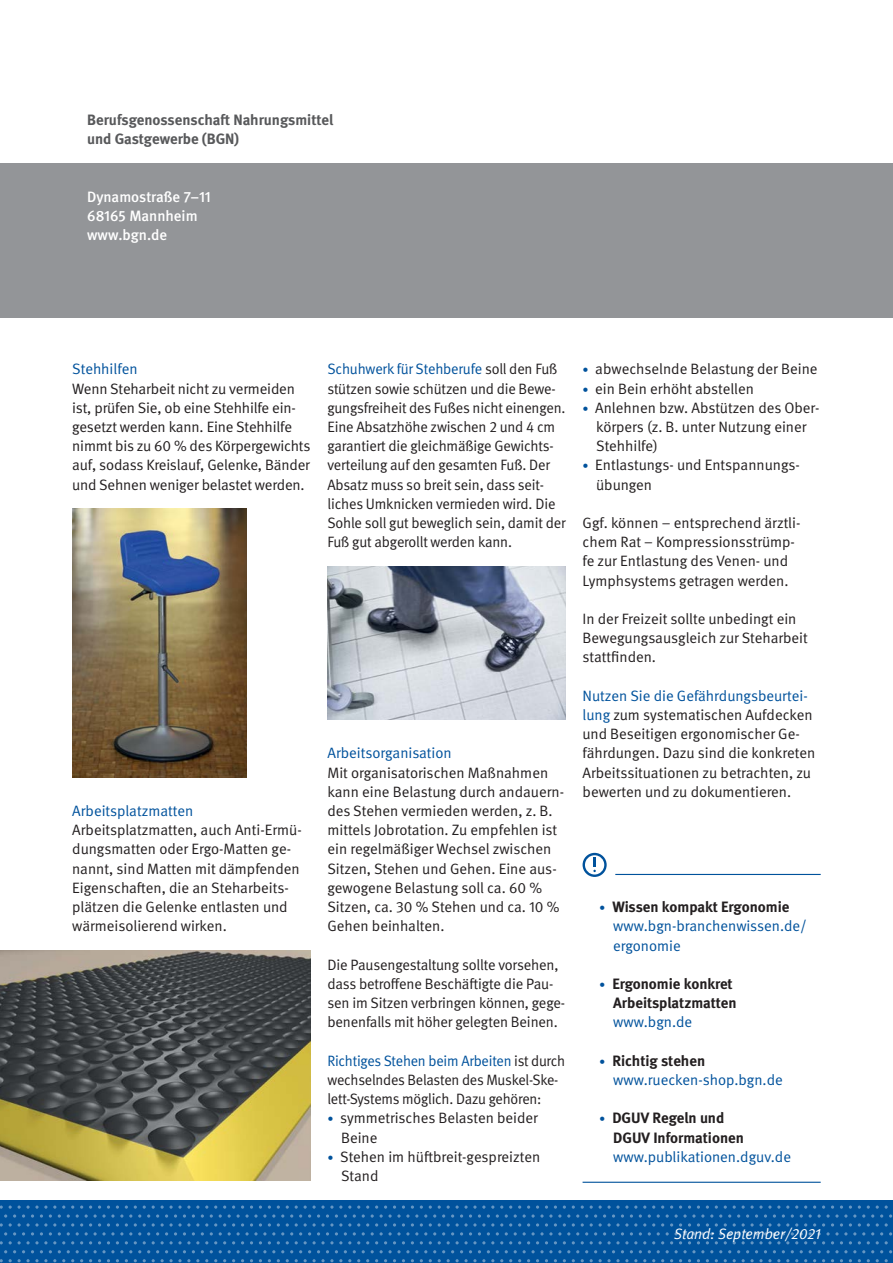
<style>
.page{position:relative;width:893px;height:1263px;background:#fff}
.page>*{position:absolute;margin:0;border:0;box-sizing:border-box;transform-origin:0 0}
._02_Fließtext_Fließtext{font:15px/19.2px "DGUV Meta";letter-spacing:-.01em;color:#231f20}
._02_Fließtext_Fließtext_Aufzählung{font:15px/19.2px "DGUV Meta";color:#231f20}
._02_Fließtext_Fließtext_Aufzählung-2{font:700 15px/19.2px "DGUV Meta";color:#231f20}
._02_Fließtext_Fließtext-2{font:15px/19.2px "DGUV Meta";letter-spacing:-.01em;color:#231f20;scale:.96 1}
._02_Fließtext_Fließtext_Aufzählung-3{font:15px/19.2px "DGUV Meta";color:#00529c}
._02_Fließtext_Adresse{font:700 15px/19.2px "DGUV Meta";color:#58595b}
._02_Fließtext_Fließtext-3{font:15px "DGUV Meta";color:#00529c}
._02_Fließtext_Adresse-2{font:500 15px "DGUV Meta";color:#fff}
._01_Überschriften_Zwischenüberschrift_Bla{font:italic 15px "DGUV Meta";color:#fff}
.s1{color:#00529c}
.s2{font-size:12px;color:#00529c}
.s3{font-weight:700;font-size:12px}
.s4{font-weight:700;color:#231f20}
.s5{font-weight:400;color:#00529c}
</style>
<div class="page">
<div style="left:0;top:1201px;width:893px;height:62px;background:#00529c"></div>
<svg style="left:666px;top:1232px;width:38px;height:3px"></svg>
<svg style="left:523px;top:1232px;width:38px;height:3px"></svg>
<svg style="left:371px;top:1232px;width:47px;height:3px"></svg>
<svg style="left:228px;top:1232px;width:38px;height:3px"></svg>
<svg style="left:85px;top:1232px;width:38px;height:3px"></svg>
<svg style="left:666px;top:1250px;width:38px;height:3px"></svg>
<svg style="left:523px;top:1250px;width:38px;height:3px"></svg>
<svg style="left:371px;top:1250px;width:47px;height:3px"></svg>
<svg style="left:228px;top:1250px;width:38px;height:3px"></svg>
<svg style="left:85px;top:1250px;width:38px;height:3px"></svg>
<svg style="left:576px;top:1205px;width:142px;height:12px"></svg>
<svg style="left:433px;top:1205px;width:142px;height:12px"></svg>
<svg style="left:286px;top:1205px;width:146px;height:12px"></svg>
<svg style="left:143px;top:1205px;width:141px;height:12px"></svg>
<svg style="left:0;top:1205px;width:141px;height:12px"></svg>
<svg style="left:590px;top:1223px;width:38px;height:3px"></svg>
<svg style="left:447px;top:1223px;width:38px;height:3px"></svg>
<svg style="left:304px;top:1223px;width:38px;height:3px"></svg>
<svg style="left:161px;top:1223px;width:38px;height:3px"></svg>
<svg style="left:18px;top:1223px;width:38px;height:3px"></svg>
<svg style="left:590px;top:1241px;width:38px;height:3px"></svg>
<svg style="left:447px;top:1241px;width:38px;height:3px"></svg>
<svg style="left:304px;top:1241px;width:38px;height:3px"></svg>
<svg style="left:161px;top:1241px;width:38px;height:3px"></svg>
<svg style="left:18px;top:1241px;width:38px;height:3px"></svg>
<svg style="left:590px;top:1259px;width:38px;height:3px"></svg>
<svg style="left:447px;top:1259px;width:38px;height:3px"></svg>
<svg style="left:304px;top:1259px;width:38px;height:3px"></svg>
<svg style="left:161px;top:1259px;width:38px;height:3px"></svg>
<svg style="left:18px;top:1259px;width:38px;height:3px"></svg>
<svg style="left:809px;top:1232px;width:38px;height:3px"></svg>
<svg style="left:809px;top:1250px;width:38px;height:3px"></svg>
<svg style="left:862px;top:1205px;width:30px;height:12px"></svg>
<svg style="left:719px;top:1205px;width:142px;height:12px"></svg>
<svg style="left:876px;top:1223px;width:12px;height:3px"></svg>
<svg style="left:733px;top:1223px;width:38px;height:3px"></svg>
<svg style="left:876px;top:1241px;width:12px;height:3px"></svg>
<svg style="left:733px;top:1241px;width:38px;height:3px"></svg>
<svg style="left:876px;top:1259px;width:12px;height:3px"></svg>
<svg style="left:733px;top:1259px;width:38px;height:3px"></svg>
<div style="left:0;top:163px;width:893px;height:155px;background:#939598"></div>
<hr style="left:583px;top:1182px;width:238px;height:1px;background:#00529c">
<svg style="left:583px;top:853px;width:24px;height:24px"></svg>
<hr style="left:615px;top:874px;width:206px;height:1px;background:#00529c">
<img style="left:72px;top:508px;width:175px;height:269px">
<img style="left:0;top:950px;width:310px;height:231px">
<img style="left:327px;top:566px;width:239px;height:154px">
<p class="_02_Fließtext_Adresse" style="left:87px;top:110px;width:248px">Berufsgenossenschaft Nahrungsmittel und Gastgewerbe (BGN)</p>
<p class="_02_Fließtext_Adresse-2" style="left:87px;top:188px;width:125px">Dynamostraße 7–11</p>
<p class="_02_Fließtext_Adresse-2" style="left:87px;top:207px;width:112px">68165 Mannheim</p>
<p class="_02_Fließtext_Adresse-2" style="left:87px;top:226px;width:82px">www.bgn.de</p>
<p class="_02_Fließtext_Fließtext-3" style="left:72px;top:361px;width:67px">Stehhilfen</p>
<p class="_02_Fließtext_Fließtext" style="left:72px;top:379px;width:240px">Wenn Steharbeit nicht zu vermeiden ist, prüfen Sie, ob eine Stehhilfe ein&shy;gesetzt werden kann. Eine Stehhilfe nimmt bis zu 60 % des Körpergewichts auf, sodass Kreislauf, Gelenke, Bänder und Sehnen weniger belastet werden.</p>
<p class="_02_Fließtext_Fließtext-3" style="left:72px;top:802px;width:122px">Arbeitsplatzmatten</p>
<p class="_02_Fließtext_Fließtext" style="left:72px;top:821px;width:231px">Arbeitsplatzmatten, auch Anti-Ermü&shy;dungsmatten oder Ergo-Matten ge&shy;nannt, sind Matten mit dämpfenden Eigenschaften, die an Steharbeits&shy;plätzen die Gelenke entlasten und wärmeisolierend wirken.</p>
<p class="_02_Fließtext_Fließtext" style="left:327px;top:360px;width:240px"><span class="s1">Schuhwerk für Stehberufe</span> soll den Fuß stützen sowie schützen und die Bewe&shy;gungsfreiheit des Fußes nicht einengen.<br>Eine Absatzhöhe zwischen 2 und 4 cm garantiert die gleichmäßige Gewichts&shy;verteilung auf den gesamten Fuß. Der Absatz muss so breit sein, dass seit&shy;liches Umknicken vermieden wird. Die Sohle soll gut beweglich sein, damit der Fuß gut abgerollt werden kann.</p>
<p class="_02_Fließtext_Fließtext_Aufzählung" style="left:583px;top:360px;width:237px"><span class="s2">•</span> abwechselnde Belastung der Beine</p>
<p class="_02_Fließtext_Fließtext_Aufzählung" style="left:583px;top:379px;width:173px"><span class="s2">•</span> ein Bein erhöht abstellen</p>
<p class="_02_Fließtext_Fließtext_Aufzählung" style="left:596px;top:398px;width:225px;text-indent:-14px"><span class="s2">•</span> Anlehnen bzw. Abstützen des Ober&shy;körpers (z. B. unter Nutzung einer<br>Stehhilfe)</p>
<p class="_02_Fließtext_Fließtext_Aufzählung" style="left:596px;top:456px;width:205px;text-indent:-14px"><span class="s2">•</span> Entlastungs- und Entspannungs&shy;übungen</p>
<p class="_02_Fließtext_Fließtext" style="left:583px;top:514px;width:219px">Ggf. können – entsprechend ärztli&shy;chem Rat – Kompressionsstrümp&shy;fe zur Entlastung des Venen- und<br>Lymphsystems getragen werden.</p>
<p class="_02_Fließtext_Fließtext" style="left:583px;top:610px;width:227px">In der Freizeit sollte unbedingt ein<br>Bewegungsausgleich zur Steharbeit stattfinden.</p>
<p class="_02_Fließtext_Fließtext" style="left:583px;top:686px;width:234px"><span class="s1">Nutzen Sie die Gefährdungsbeurtei&shy;lung</span> zum systematischen Aufdecken und Beseitigen ergonomischer Ge&shy;fährdungen. Dazu sind die konkreten Arbeitssituationen zu betrachten, zu bewerten und zu dokumentieren.</p>
<p class="_02_Fließtext_Fließtext-3" style="left:327px;top:745px;width:126px">Arbeitsorganisation</p>
<p class="_02_Fließtext_Fließtext" style="left:327px;top:763px;width:238px">Mit organisatorischen Maßnahmen kann eine Belastung durch andauern&shy;des Stehen vermieden werden, z. B. mittels Jobrotation. Zu empfehlen ist ein regelmäßiger Wechsel zwischen Sitzen, Stehen und Gehen. Eine aus&shy;gewogene Belastung soll ca. 60 % Sitzen, ca. 30 % Stehen und ca. 10 % Gehen beinhalten.</p>
<p class="_02_Fließtext_Fließtext" style="left:327px;top:955px;width:239px">Die Pausengestaltung sollte vorsehen, dass betroffene Beschäftigte die Pau&shy;sen im Sitzen verbringen können, gege&shy;benenfalls mit höher gelegten Beinen.</p>
<p class="_02_Fließtext_Fließtext-2" style="left:327px;top:1051px;width:249px"><span class="s1">Richtiges Stehen beim Arbeiten</span> ist durch wechselndes Belasten des Muskel-Ske&shy;lett-Systems möglich. Dazu gehören:</p>
<p class="_02_Fließtext_Fließtext_Aufzählung" style="left:341px;top:1109px;width:198px;text-indent:-14px"><span class="s2">•</span> symmetrisches Belasten beider<br>Beine</p>
<p class="_02_Fließtext_Fließtext_Aufzählung" style="left:341px;top:1147px;width:201px;text-indent:-14px"><span class="s2">•</span> Stehen im hüftbreit-gespreizten<br>Stand</p>
<p class="_02_Fließtext_Fließtext_Aufzählung-3" style="left:613px;top:898px;width:195px;text-indent:-14px"><span class="s3">•</span> <span class="s4">Wissen kompakt Ergonomie </span>www.bgn-branchenwissen.de/ ergonomie</p>
<p class="_02_Fließtext_Fließtext_Aufzählung-2" style="left:613px;top:974px;width:125px;text-indent:-14px"><span class="s2">•</span> Ergonomie konkret<br>Arbeitsplatzmatten <span class="s5">www.bgn.de</span></p>
<p class="_02_Fließtext_Fließtext_Aufzählung-3" style="left:613px;top:1051px;width:171px;text-indent:-14px"><span class="s3">•</span> <span class="s4">Richtig stehen </span>www.ruecken-shop.bgn.de</p>
<p class="_02_Fließtext_Fließtext_Aufzählung-2" style="left:613px;top:1109px;width:179px;text-indent:-14px"><span class="s2">•</span> DGUV Regeln und<br>DGUV Informationen <span class="s5">www.publikationen.dguv.de</span></p>
<h1 class="_01_Überschriften_Zwischenüberschrift_Bla" style="left:674px;top:1225px;width:148px">Stand: September/2021</h1>
</div>
